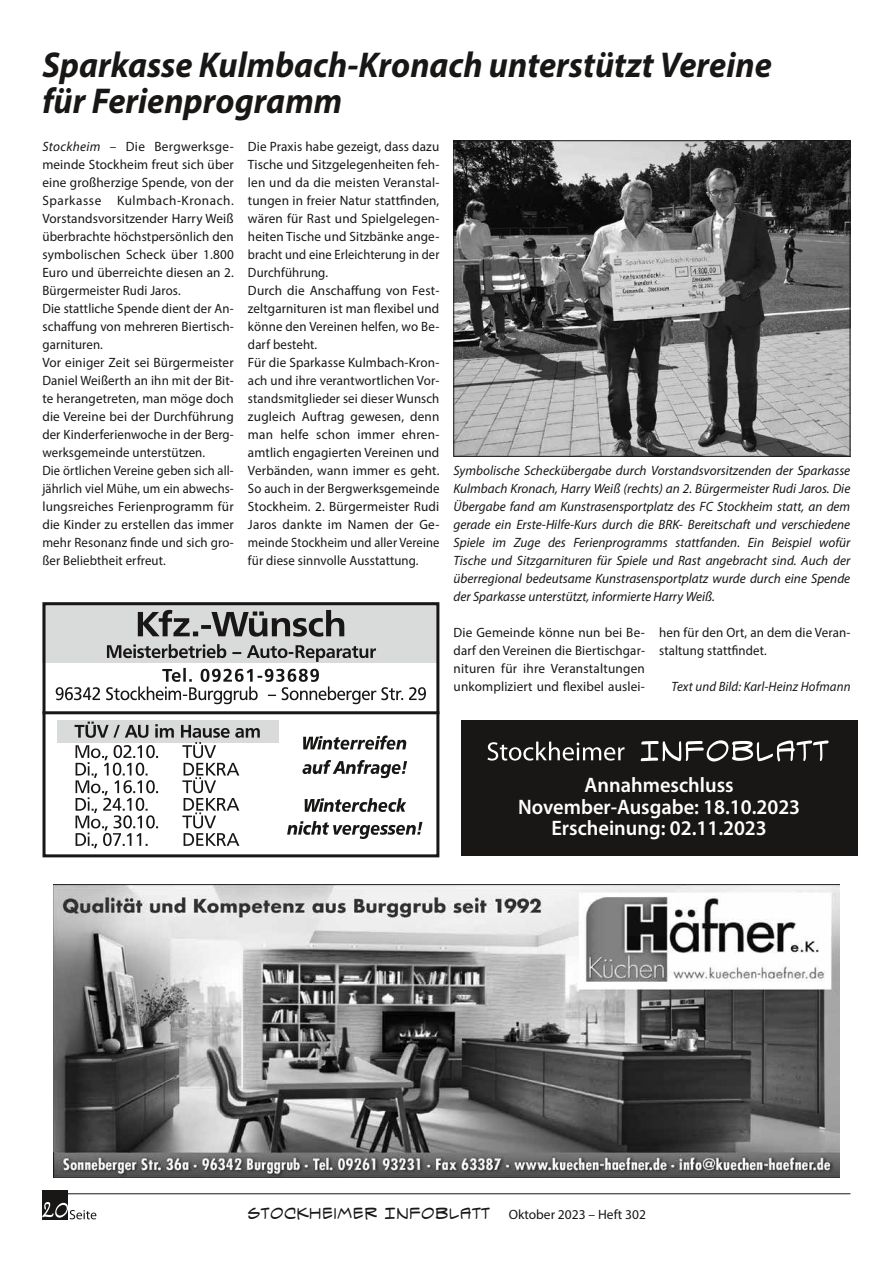
<style>
.page{position:relative;width:893px;height:1263px;background:#fff}
.page>*{position:absolute;margin:0;border:0;box-sizing:border-box;transform-origin:0 0}
.t1{font:italic 700 36px/36px "Myriad Pro";color:#181716;scale:.95 1}
.t2{font:600 21px/21.1px "Myriad Pro";color:#fff;text-align:center}
.t3{font:16.5px "Spectre Verde BB";color:#181716}
.t4{font:13.5px/18px "Myriad Pro";letter-spacing:.01em;color:#181716}
.t5{font:italic 13.5px/18px "Myriad Pro";color:#181716;text-align:justify}
.t6{font:13.5px/18px "Myriad Pro";letter-spacing:.01em;color:#181716;scale:.96 1}
.t7{font:italic 13.5px "Myriad Pro";color:#181716;scale:.95 1}
.s1{font-style:italic}
.s2{font-family:"Myriad Pro";font-size:13.5px}
</style>
<div class="page">
<hr style="left:43px;top:1193px;width:807px;height:1px;background:#181716">
<div style="left:43px;top:1190px;width:25px;height:30px;background:#181716"></div>
<svg style="left:42px;top:1202px;width:54px;height:17px"></svg>
<img style="left:53px;top:884px;width:787px;height:294px">
<img style="left:455px;top:142px;width:393px;height:313px">
<div style="left:453px;top:140px;width:397px;height:317px;border:1px solid #181716"></div>
<div style="left:461px;top:720px;width:396px;height:136px;background:#181716"></div>
<svg style="left:641px;top:740px;width:188px;height:21px"></svg>
<svg style="left:487px;top:741px;width:137px;height:20px"></svg>
<div style="left:43px;top:602px;width:396px;height:60px;background:#d9dada"></div>
<div style="left:43px;top:602px;width:396px;height:255px;border:3px solid #181716"></div>
<hr style="left:43px;top:711px;width:396px;height:3px;background:#181716">
<svg style="left:107px;top:644px;width:269px;height:18px"></svg>
<svg style="left:138px;top:610px;width:206px;height:27px"></svg>
<svg style="left:56px;top:668px;width:370px;height:36px"></svg>
<div style="left:57px;top:720px;width:222px;height:22px;background:#d9dada"></div>
<svg style="left:75px;top:722px;width:185px;height:126px"></svg>
<svg style="left:287px;top:821px;width:135px;height:18px"></svg>
<svg style="left:305px;top:798px;width:101px;height:14px"></svg>
<svg style="left:302px;top:760px;width:105px;height:18px"></svg>
<svg style="left:303px;top:735px;width:103px;height:15px"></svg>
<h1 class="t1" style="left:42px;top:46px;width:769px">Sparkasse Kulmbach-Kronach unterstützt Vereine für Ferienprogramm</h1>
<p class="t4" style="left:42px;top:137px;width:193px"><span class="s1">Stockheim</span> – Die Bergwerksge&shy;meinde Stockheim freut sich über eine großherzige Spende, von der<br>Sparkasse Kulmbach-Kronach.<br>Vorstandsvorsitzender Harry Weiß überbrachte höchstpersönlich den symbolischen Scheck über 1.800<br>Euro und überreichte diesen an 2.<br>Bürgermeister Rudi Jaros.<br>Die stattliche Spende dient der An&shy;schaffung von mehreren Biertisch&shy;garnituren.<br>Vor einiger Zeit sei Bürgermeister<br>Daniel Weißerth an ihn mit der Bit&shy;te herangetreten, man möge doch die Vereine bei der Durchführung der Kinderferienwoche in der Berg&shy;werksgemeinde unterstützen.<br>Die örtlichen Vereine geben sich all&shy;jährlich viel Mühe, um ein abwechs&shy;lungsreiches Ferienprogramm für die Kinder zu erstellen das immer mehr Resonanz finde und sich gro&shy;ßer Beliebtheit erfreut.</p>
<p class="t4" style="left:248px;top:137px;width:193px">Die Praxis habe gezeigt, dass dazu<br>Tische und Sitzgelegenheiten feh&shy;len und da die meisten Veranstal&shy;tungen in freier Natur stattfinden, wären für Rast und Spielgelegen&shy;heiten Tische und Sitzbänke ange&shy;bracht und eine Erleichterung in der<br>Durchführung.<br>Durch die Anschaffung von Fest&shy;zeltgarnituren ist man flexibel und könne den Vereinen helfen, wo Be&shy;darf besteht.<br>Für die Sparkasse Kulmbach-Kron&shy;ach und ihre verantwortlichen Vor&shy;standsmitglieder sei dieser Wunsch zugleich Auftrag gewesen, denn man helfe schon immer ehren&shy;amtlich engagierten Vereinen und<br>Verbänden, wann immer es geht.<br>So auch in der Bergwerksgemeinde<br>Stockheim. 2. Bürgermeister Rudi<br>Jaros dankte im Namen der Ge&shy;meinde Stockheim und aller Vereine für diese sinnvolle Ausstattung.</p>
<p class="t5" style="left:454px;top:461px;width:398px">Symbolische Scheckübergabe durch Vorstandsvorsitzenden der Sparkasse Kulmbach Kronach, Harry Weiß (rechts) an 2. Bürgermeister Rudi Jaros. Die Übergabe fand am Kunstrasensportplatz des FC Stockheim statt, an dem gerade ein Erste-Hilfe-Kurs durch die BRK- Bereitschaft und verschiedene Spiele im Zuge des Ferienprogramms stattfanden. Ein Beispiel wofür Tische und Sitzgarnituren für Spiele und Rast angebracht sind. Auch der überregional bedeutsame Kunstrasensportplatz wurde durch eine Spende der Sparkasse unterstützt, informierte Harry Weiß.</p>
<p class="t4" style="left:454px;top:623px;width:193px;text-align:justify">Die Gemeinde könne nun bei Be&shy;darf den Vereinen die Biertischgar&shy;nituren für ihre Veranstaltungen unkompliziert und flexibel auslei-</p>
<p class="t6" style="left:659px;top:623px;width:201px">hen für den Ort, an dem die Veran&shy;staltung stattfindet.</p>
<p class="t7" style="left:672px;top:678px;width:190px">Text und Bild: Karl-Heinz Hofmann</p>
<h2 class="t2" style="left:518px;top:774px;width:284px">Annahmeschluss<br>November-Ausgabe: 18.10.2023<br>Erscheinung: 02.11.2023</h2>
<p class="t3" style="left:247px;top:1205px;width:400px">STOCKHEIMER INFOBLATT <span class="s2">Oktober 2023 – Heft 302</span></p>
</div>
